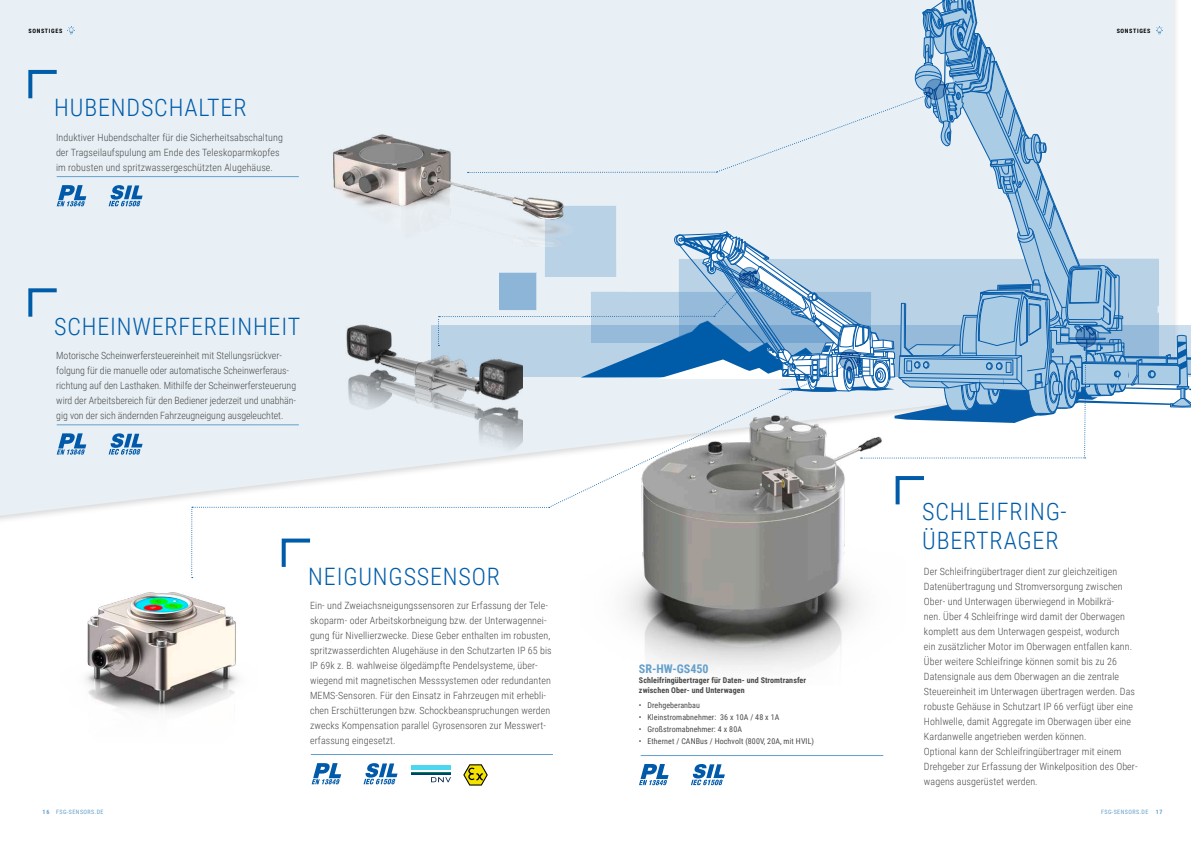
<style>
.page{position:relative;width:1191px;height:842px;background:#fff}
.page>*{position:absolute;margin:0;border:0;box-sizing:border-box;transform-origin:0 0}
.t1{font:300 24px/28.8px "Roboto Condensed";letter-spacing:.035em;color:#005ca9}
.t2{font:700 12px "Roboto Condensed";color:#649fcb}
.t3{font:300 10px/15px "Roboto Condensed";letter-spacing:.01em;color:#494948}
.t4{font:8px "Roboto Condensed";letter-spacing:.01em;color:#494948}
.t5{font:700 8px/10px "Roboto Condensed";letter-spacing:.01em;color:#494948}
.t6{font:6px "Roboto Condensed";letter-spacing:.075em;color:#649fcb}
.t7{font:700 6px "Roboto Condensed";letter-spacing:.115em;color:#000}
.s1{font-weight:700}
</style>
<div class="page">
<div style="left:0;top:0;width:507px;height:516px;background:#e8f0f6"></div>
<svg style="left:26px;top:68px;width:35px;height:34px"></svg>
<hr style="left:57px;top:176px;width:242px;height:1px;background:#649fcb">
<svg style="left:57px;top:185px;width:29px;height:21px"></svg>
<svg style="left:109px;top:185px;width:34px;height:21px"></svg>
<svg style="left:26px;top:286px;width:35px;height:35px"></svg>
<hr style="left:57px;top:425px;width:242px;height:1px;background:#649fcb">
<svg style="left:57px;top:433px;width:29px;height:22px"></svg>
<svg style="left:109px;top:433px;width:34px;height:22px"></svg>
<img style="left:287px;top:85px;width:151px;height:162px">
<img style="left:341px;top:315px;width:166px;height:176px">
<img style="left:624px;top:470px;width:237px;height:200px">
<svg style="left:895px;top:476px;width:29px;height:29px"></svg>
<hr style="left:640px;top:755px;width:243px;height:1px;background:#649fcb">
<svg style="left:639px;top:764px;width:29px;height:21px"></svg>
<svg style="left:691px;top:764px;width:34px;height:21px"></svg>
<img style="left:85px;top:578px;width:153px;height:135px">
<svg style="left:549px;top:463px;width:293px;height:45px"></svg>
<svg style="left:191px;top:507px;width:359px;height:71px"></svg>
<hr style="left:311px;top:754px;width:242px;height:1px;background:#649fcb">
<svg style="left:312px;top:763px;width:29px;height:21px"></svg>
<svg style="left:363px;top:763px;width:34px;height:21px"></svg>
<div style="left:411px;top:765px;width:40px;height:5px;background:#4dd6ef"></div>
<hr style="left:411px;top:772px;width:40px;height:1px;background:#00912b">
<hr style="left:411px;top:773px;width:40px;height:2px;background:#00398c">
<svg style="left:431px;top:777px;width:20px;height:5px"></svg>
<svg style="left:463px;top:764px;width:25px;height:21px"></svg>
<svg style="left:67px;top:26px;width:8px;height:8px"></svg>
<svg style="left:438px;top:0;width:753px;height:463px;background:#cadbe9"></svg>
<p class="t7" style="left:28px;top:26px;width:35px">SONSTIGES</p>
<p class="t7" style="left:1116px;top:26px;width:35px">SONSTIGES</p>
<h1 class="t1" style="left:54px;top:92px;width:194px">HUBENDSCHALTER</h1>
<p class="t3" style="left:56px;top:129px;width:228px">Induktiver Hubendschalter für die Sicherheitsabschaltung der Tragseilaufspulung am Ende des Teleskoparmkopfes im robusten und spritzwassergeschützten Alugehäuse.</p>
<h1 class="t1" style="left:54px;top:311px;width:247px">SCHEINWERFEREINHEIT</h1>
<p class="t3" style="left:56px;top:348px;width:241px">Motorische Scheinwerfersteuereinheit mit Stellungsrückver&shy;folgung für die manuelle oder automatische Scheinwerferaus&shy;richtung auf den Lasthaken. Mithilfe der Scheinwerfersteuerung wird der Arbeitsbereich für den Bediener jederzeit und unabhän&shy;gig von der sich ändernden Fahrzeugneigung ausgeleuchtet.</p>
<h1 class="t1" style="left:308px;top:561px;width:193px">NEIGUNGSSENSOR</h1>
<p class="t3" style="left:310px;top:598px;width:243px">Ein- und Zweiachsneigungssensoren zur Erfassung der Tele&shy;skoparm- oder Arbeitskorbneigung bzw. der Unterwagennei&shy;gung für Nivellierzwecke. Diese Geber enthalten im robusten, spritzwasserdichten Alugehäuse in den Schutzarten IP 65 bis IP 69k z. B. wahlweise ölgedämpfte Pendelsysteme, über&shy;wiegend mit magnetischen Messsystemen oder redundanten MEMS-Sensoren. Für den Einsatz in Fahrzeugen mit erhebli&shy;chen Erschütterungen bzw. Schockbeanspruchungen werden zwecks Kompensation parallel Gyrosensoren zur Messwert&shy;erfassung eingesetzt.</p>
<p class="t2" style="left:639px;top:660px;width:71px">SR-HW-GS450</p>
<p class="t5" style="left:639px;top:675px;width:169px">Schleifringübertrager für Daten- und Stromtransfer zwischen Ober- und Unterwagen</p>
<p class="t4" style="left:639px;top:699px;width:63px">• Drehgeberanbau</p>
<p class="t4" style="left:639px;top:711px;width:142px">• Kleinstromabnehmer: 36 x 10A / 48 x 1A</p>
<p class="t4" style="left:639px;top:723px;width:104px">• Großstromabnehmer: 4 x 80A</p>
<p class="t4" style="left:639px;top:735px;width:177px">• Ethernet / CANBus / Hochvolt (800V, 20A, mit HVIL)</p>
<h1 class="t1" style="left:922px;top:496px;width:146px">SCHLEIFRING-<br>ÜBERTRAGER</h1>
<p class="t3" style="left:924px;top:564px;width:215px">Der Schleifringübertrager dient zur gleichzeitigen Datenübertragung und Stromversorgung zwischen Ober- und Unterwagen überwiegend in Mobilkrä-<br>nen. Über 4 Schleifringe wird damit der Oberwagen komplett aus dem Unterwagen gespeist, wodurch<br>ein zusätzlicher Motor im Oberwagen entfallen kann.<br>Über weitere Schleifringe können somit bis zu 26<br>Datensignale aus dem Oberwagen an die zentrale Steuereinheit im Unterwagen übertragen werden. Das robuste Gehäuse in Schutzart IP 66 verfügt über eine Hohlwelle, damit Aggregate im Oberwagen über eine Kardanwelle angetrieben werden können.<br>Optional kann der Schleifringübertrager mit einem Drehgeber zur Erfassung der Winkelposition des Ober&shy;wagens ausgerüstet werden.</p>
<p class="t6" style="left:43px;top:807px;width:62px"><span class="s1">16</span> FSG-SENSORS.DE</p>
<p class="t6" style="left:1101px;top:807px;width:63px">FSG-SENSORS.DE <span class="s1">17</span></p>
</div>
